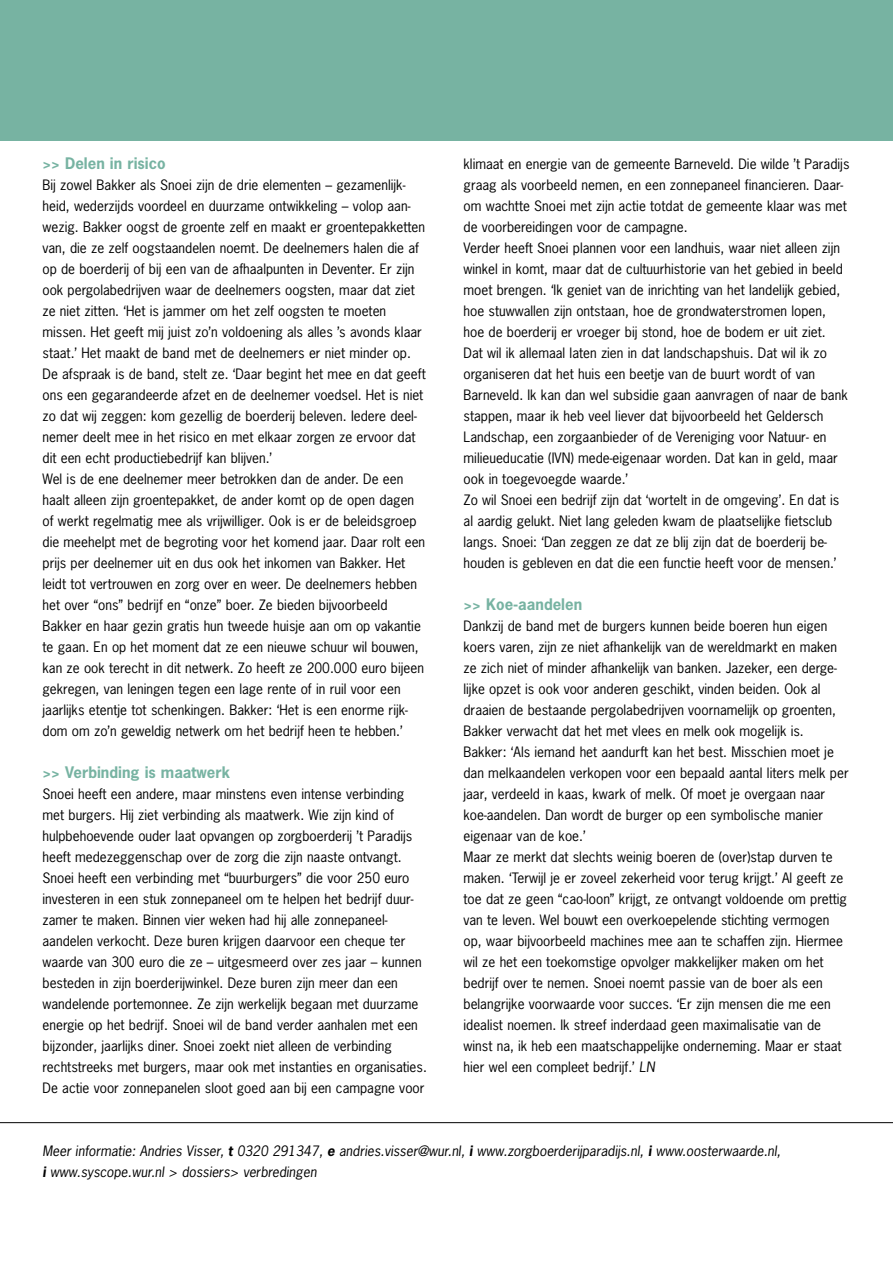
<style>
.page{position:relative;width:893px;height:1263px;background:#fff}
.page>*{position:absolute;margin:0;border:0;box-sizing:border-box;transform-origin:0 0}
.t1{font:700 15px "News Gothic";color:#77b3a2}
.t2{font:13.5px/21px "News Gothic";color:#000}
.t3{font:italic 13.5px/21px "News Gothic";color:#000}
.s1{font-style:italic}
.s2{font-weight:700}
</style>
<div class="page">
<div style="left:0;top:0;width:893px;height:140px;background:#77b3a2"></div>
<hr style="left:0;top:1122px;width:893px;height:1px;background:#000">
<p class="t1" style="left:43px;top:155px;width:125px">&gt;&gt; Delen in risico</p>
<p class="t2" style="left:43px;top:174px;width:385px">Bij zowel Bakker als Snoei zijn de drie elementen – gezamenlijk&shy;heid, wederzijds voordeel en duurzame ontwikkeling – volop aan&shy;wezig. Bakker oogst de groente zelf en maakt er groentepakketten van, die ze zelf oogstaandelen noemt. De deelnemers halen die af op de boerderij of bij een van de afhaalpunten in Deventer. Er zijn ook pergolabedrijven waar de deelnemers oogsten, maar dat ziet ze niet zitten. ‘Het is jammer om het zelf oogsten te moeten missen. Het geeft mij juist zo’n voldoening als alles ’s avonds klaar staat.’ Het maakt de band met de deelnemers er niet minder op.<br>De afspraak is de band, stelt ze. ‘Daar begint het mee en dat geeft ons een gegarandeerde afzet en de deelnemer voedsel. Het is niet zo dat wij zeggen: kom gezellig de boerderij beleven. Iedere deel&shy;nemer deelt mee in het risico en met elkaar zorgen ze ervoor dat dit een echt productiebedrijf kan blijven.’<br>Wel is de ene deelnemer meer betrokken dan de ander. De een haalt alleen zijn groentepakket, de ander komt op de open dagen of werkt regelmatig mee als vrijwilliger. Ook is er de beleidsgroep die meehelpt met de begroting voor het komend jaar. Daar rolt een prijs per deelnemer uit en dus ook het inkomen van Bakker. Het leidt tot vertrouwen en zorg over en weer. De deelnemers hebben het over “ons” bedrijf en “onze” boer. Ze bieden bijvoorbeeld Bakker en haar gezin gratis hun tweede huisje aan om op vakantie te gaan. En op het moment dat ze een nieuwe schuur wil bouwen, kan ze ook terecht in dit netwerk. Zo heeft ze 200.000 euro bijeen gekregen, van leningen tegen een lage rente of in ruil voor een jaarlijks etentje tot schenkingen. Bakker: ‘Het is een enorme rijk&shy;dom om zo’n geweldig netwerk om het bedrijf heen te hebben.’</p>
<p class="t1" style="left:43px;top:764px;width:189px">&gt;&gt; Verbinding is maatwerk</p>
<p class="t2" style="left:43px;top:783px;width:386px">Snoei heeft een andere, maar minstens even intense verbinding met burgers. Hij ziet verbinding als maatwerk. Wie zijn kind of hulpbehoevende ouder laat opvangen op zorgboerderij ’t Paradijs heeft medezeggenschap over de zorg die zijn naaste ontvangt.<br>Snoei heeft een verbinding met “buurburgers” die voor 250 euro investeren in een stuk zonnepaneel om te helpen het bedrijf duur&shy;zamer te maken. Binnen vier weken had hij alle zonnepaneel&shy;aandelen verkocht. Deze buren krijgen daarvoor een cheque ter waarde van 300 euro die ze – uitgesmeerd over zes jaar – kunnen besteden in zijn boerderijwinkel. Deze buren zijn meer dan een wandelende portemonnee. Ze zijn werkelijk begaan met duurzame energie op het bedrijf. Snoei wil de band verder aanhalen met een bijzonder, jaarlijks diner. Snoei zoekt niet alleen de verbinding rechtstreeks met burgers, maar ook met instanties en organisaties.<br>De actie voor zonnepanelen sloot goed aan bij een campagne voor</p>
<p class="t2" style="left:464px;top:153px;width:387px">klimaat en energie van de gemeente Barneveld. Die wilde ’t Paradijs graag als voorbeeld nemen, en een zonnepaneel financieren. Daar&shy;om wachtte Snoei met zijn actie totdat de gemeente klaar was met de voorbereidingen voor de campagne.<br>Verder heeft Snoei plannen voor een landhuis, waar niet alleen zijn winkel in komt, maar dat de cultuurhistorie van het gebied in beeld moet brengen. ‘Ik geniet van de inrichting van het landelijk gebied, hoe stuwwallen zijn ontstaan, hoe de grondwaterstromen lopen, hoe de boerderij er vroeger bij stond, hoe de bodem er uit ziet.<br>Dat wil ik allemaal laten zien in dat landschapshuis. Dat wil ik zo organiseren dat het huis een beetje van de buurt wordt of van Barneveld. Ik kan dan wel subsidie gaan aanvragen of naar de bank stappen, maar ik heb veel liever dat bijvoorbeeld het Geldersch Landschap, een zorgaanbieder of de Vereniging voor Natuur- en milieueducatie (IVN) mede-eigenaar worden. Dat kan in geld, maar ook in toegevoegde waarde.’<br>Zo wil Snoei een bedrijf zijn dat ‘wortelt in de omgeving’. En dat is al aardig gelukt. Niet lang geleden kwam de plaatselijke fietsclub langs. Snoei: ‘Dan zeggen ze dat ze blij zijn dat de boerderij be&shy;houden is gebleven en dat die een functie heeft voor de mensen.’</p>
<p class="t1" style="left:463px;top:596px;width:120px">&gt;&gt; Koe-aandelen</p>
<p class="t2" style="left:463px;top:615px;width:387px">Dankzij de band met de burgers kunnen beide boeren hun eigen koers varen, zijn ze niet afhankelijk van de wereldmarkt en maken ze zich niet of minder afhankelijk van banken. Jazeker, een derge&shy;lijke opzet is ook voor anderen geschikt, vinden beiden. Ook al draaien de bestaande pergolabedrijven voornamelijk op groenten, Bakker verwacht dat het met vlees en melk ook mogelijk is.<br>Bakker: ‘Als iemand het aandurft kan het best. Misschien moet je dan melkaandelen verkopen voor een bepaald aantal liters melk per jaar, verdeeld in kaas, kwark of melk. Of moet je overgaan naar koe-aandelen. Dan wordt de burger op een symbolische manier eigenaar van de koe.’<br>Maar ze merkt dat slechts weinig boeren de (over)stap durven te maken. ‘Terwijl je er zoveel zekerheid voor terug krijgt.’ Al geeft ze toe dat ze geen “cao-loon” krijgt, ze ontvangt voldoende om prettig van te leven. Wel bouwt een overkoepelende stichting vermogen op, waar bijvoorbeeld machines mee aan te schaffen zijn. Hiermee wil ze het een toekomstige opvolger makkelijker maken om het bedrijf over te nemen. Snoei noemt passie van de boer als een belangrijke voorwaarde voor succes. ‘Er zijn mensen die me een idealist noemen. Ik streef inderdaad geen maximalisatie van de winst na, ik heb een maatschappelijke onderneming. Maar er staat hier wel een compleet bedrijf.’ <span class="s1">LN</span></p>
<p class="t3" style="left:43px;top:1140px;width:740px">Meer informatie: Andries Visser, <span class="s2">t</span> 0320 291347, <span class="s2">e</span> andries.visser@wur.nl, <span class="s2">i</span> www.zorgboerderijparadijs.nl, <span class="s2">i</span> www.oosterwaarde.nl, <span class="s2">i</span> www.syscope.wur.nl &gt; dossiers&gt; verbredingen</p>
</div>
